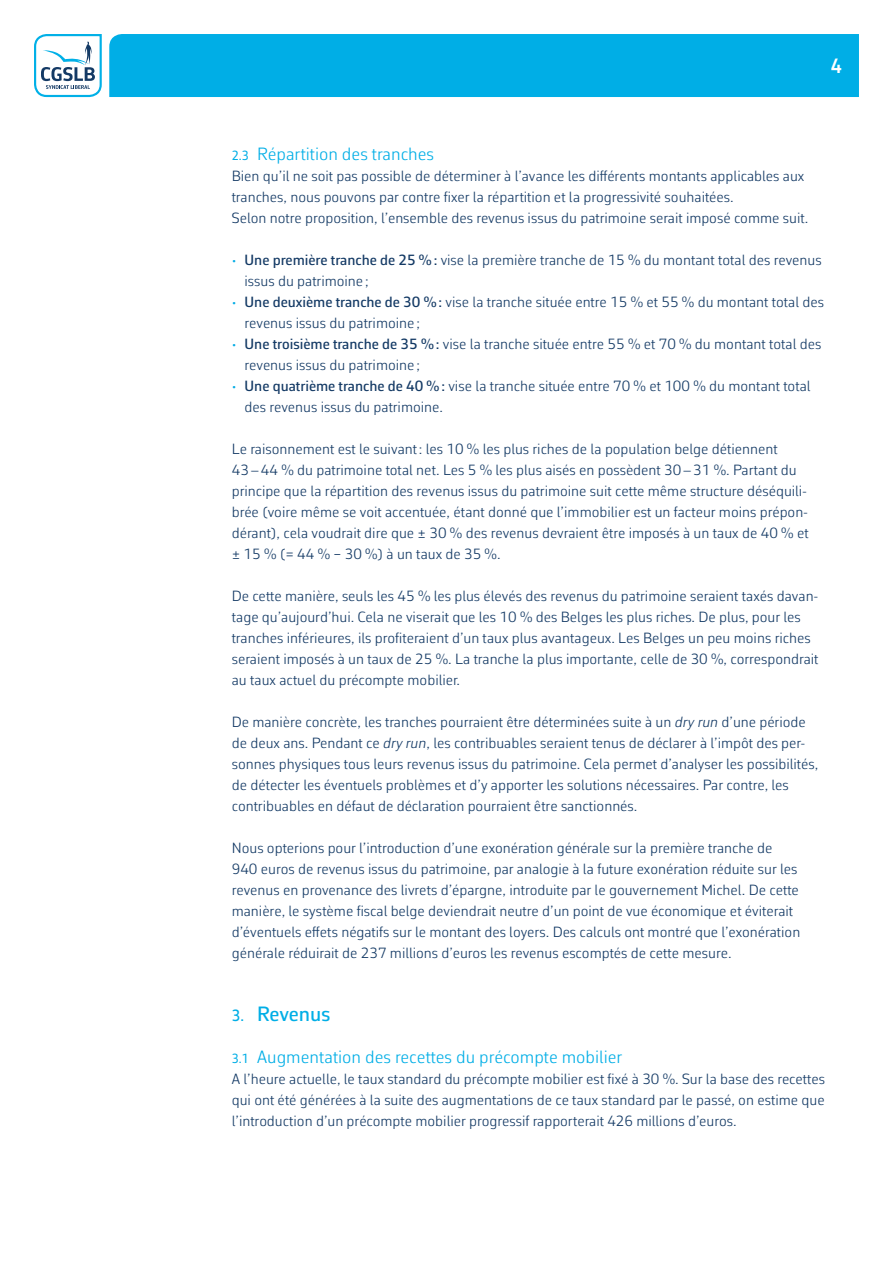
<style>
.page{position:relative;width:893px;height:1263px;background:#fff}
.page>*{position:absolute;margin:0;border:0;box-sizing:border-box;transform-origin:0 0}
.titel_2{font:500 21px "Corbeau Pro";color:#00aee6}
.titel_2-2{font:600 21px "Corbeau Con Pro";color:#fff}
.titel_3{font:300 18px "Corbeau Pro";color:#00aee6}
.body{font:300 15px/21px "Corbeau Pro";color:#143a65}
.opsomming_1_-_bullet{font:300 15px/21px "Corbeau Pro";color:#143a65}
.s1{font-family:"Corbeau Con Pro";font-weight:400;font-size:13.5px}
.s2{color:#00abe5}
.s3{font-weight:500}
.s4{font-family:"Corbeau Con Pro"}
.s5{font-style:italic}
.s6{font-family:"Corbeau Con Pro";font-size:16.5px}
</style>
<div class="page">
<svg style="left:34px;top:34px;width:68px;height:63px"></svg>
<div style="left:109px;top:34px;width:750px;height:63px;background:#00aee6"></div>
<p class="titel_2-2" style="left:831px;top:52px;width:13px">4</p>
<p class="titel_3" style="left:232px;top:142px;width:204px"><span class="s1">2.3</span> Répartition des tranches</p>
<p class="body" style="left:232px;top:165px;width:574px">Bien qu’il ne soit pas possible de déterminer à l’avance les différents montants applicables aux tranches, nous pouvons par contre fixer la répartition et la progressivité souhaitées.</p>
<p class="body" style="left:232px;top:207px;width:578px">Selon notre proposition, l’ensemble des revenus issus du patrimoine serait imposé comme suit.</p>
<p class="opsomming_1_-_bullet" style="left:244px;top:249px;width:579px;text-indent:-13px"><span class="s2">•</span> <span class="s3">Une première tranche de 25 %:</span> vise la première tranche de 15 % du montant total des revenus issus du patrimoine ;</p>
<p class="opsomming_1_-_bullet" style="left:244px;top:291px;width:581px;text-indent:-13px"><span class="s2">•</span> <span class="s3">Une deuxième tranche de 30 %:</span> vise la tranche située entre 15 % et 55 % du montant total des revenus issus du patrimoine ;</p>
<p class="opsomming_1_-_bullet" style="left:244px;top:333px;width:578px;text-indent:-13px"><span class="s2">•</span> <span class="s3">Une troisième tranche de 35 %:</span> vise la tranche située entre 55 % et 70 % du montant total des revenus issus du patrimoine ;</p>
<p class="opsomming_1_-_bullet" style="left:244px;top:375px;width:568px;text-indent:-13px"><span class="s2">•</span> <span class="s3">Une quatrième tranche de 40 %:</span> vise la tranche située entre 70 % et 100 % du montant total des revenus issus du patrimoine.</p>
<p class="body" style="left:232px;top:438px;width:578px">Le raisonnement est le suivant: les 10 % les plus riches de la population belge détiennent 43–44 % du patrimoine total net. Les 5 % les plus aisés en possèdent 30–31 %. Partant du principe que la répartition des revenus issus du patrimoine suit cette même structure déséquili&shy;brée (voire même se voit accentuée, étant donné que l’immobilier est un facteur moins prépon&shy;dérant), cela voudrait dire que ± 30 % des revenus devraient être imposés à un taux de 40 % et ± 15 % (= 44 % <span class="s4">−</span> 30 %) à un taux de 35 %.</p>
<p class="body" style="left:232px;top:585px;width:588px">De cette manière, seuls les 45 % les plus élevés des revenus du patrimoine seraient taxés davan&shy;tage qu’aujourd’hui. Cela ne viserait que les 10 % des Belges les plus riches. De plus, pour les tranches inférieures, ils profiteraient d’un taux plus avantageux. Les Belges un peu moins riches seraient imposés à un taux de 25 %. La tranche la plus importante, celle de 30 %, correspondrait au taux actuel du précompte mobilier.</p>
<p class="body" style="left:232px;top:711px;width:588px">De manière concrète, les tranches pourraient être déterminées suite à un <span class="s5">dry run</span> d’une période de deux ans. Pendant ce <span class="s5">dry run</span>, les contribuables seraient tenus de déclarer à l’impôt des per&shy;sonnes physiques tous leurs revenus issus du patrimoine. Cela permet d’analyser les possibilités, de détecter les éventuels problèmes et d’y apporter les solutions nécessaires. Par contre, les contribuables en défaut de déclaration pourraient être sanctionnés.</p>
<p class="body" style="left:232px;top:837px;width:570px">Nous opterions pour l’introduction d’une exonération générale sur la première tranche de 940 euros de revenus issus du patrimoine, par analogie à la future exonération réduite sur les revenus en provenance des livrets d’épargne, introduite par le gouvernement Michel. De cette manière, le système fiscal belge deviendrait neutre d’un point de vue économique et éviterait d’éventuels effets négatifs sur le montant des loyers. Des calculs ont montré que l’exonération générale réduirait de 237 millions d’euros les revenus escomptés de cette mesure.</p>
<p class="titel_2" style="left:232px;top:1000px;width:100px"><span class="s6">3.</span> Revenus</p>
<p class="titel_3" style="left:232px;top:1045px;width:392px"><span class="s1">3.1</span> Augmentation des recettes du précompte mobilier</p>
<p class="body" style="left:232px;top:1068px;width:595px;text-align:justify">A l’heure actuelle, le taux standard du précompte mobilier est fixé à 30 %. Sur la base des recettes qui ont été générées à la suite des augmentations de ce taux standard par le passé, on estime que l’introduction d’un précompte mobilier progressif rapporterait 426 millions d’euros.</p>
</div>
